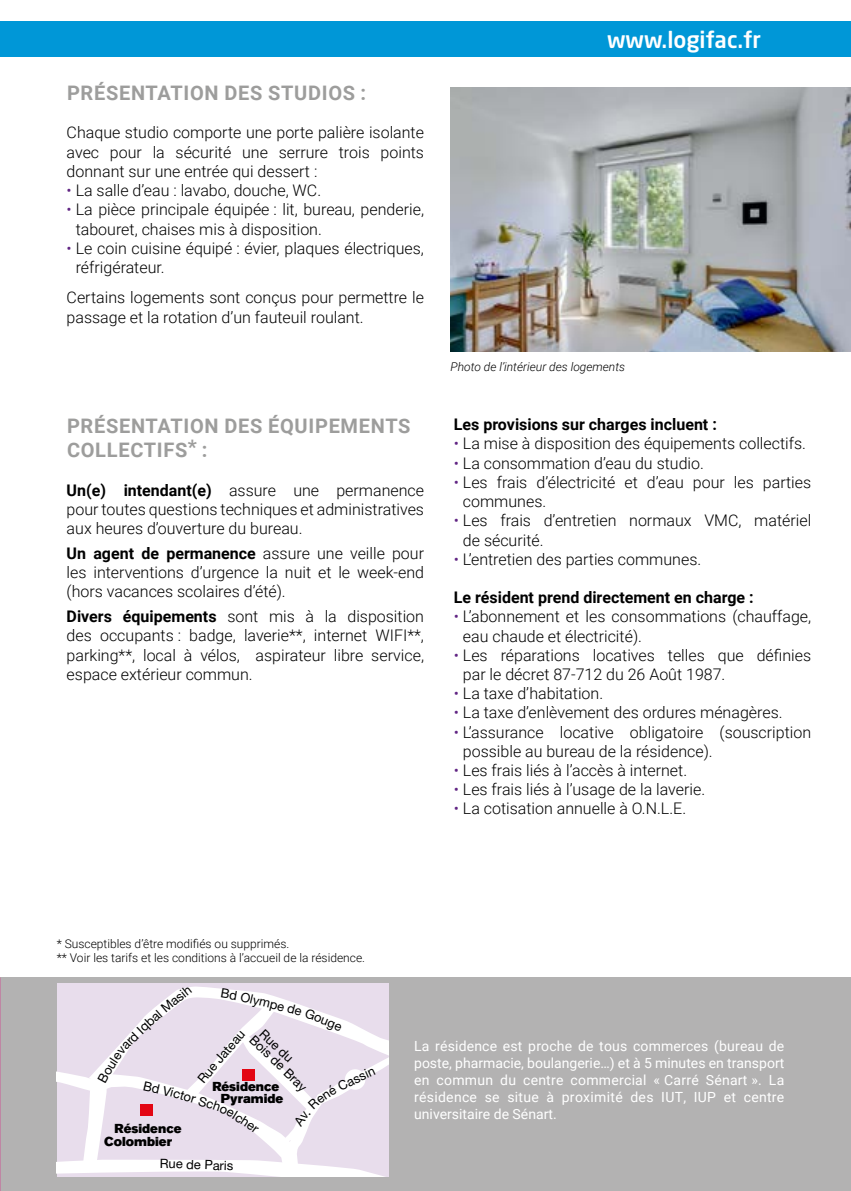
<style>
.page{position:relative;width:851px;height:1191px;background:#fff}
.page>*{position:absolute;margin:0;border:0;box-sizing:border-box;transform-origin:0 0}
.t1{font:500 22.6px "Neo Sans";color:#fff}
.t2{font:700 20px/24px "Roboto";letter-spacing:.035em;color:#9d9d9c}
.t3{font:300 16px/19.2px "Roboto";color:#000}
.t4{font:700 16px "Roboto";color:#000}
.t5{font:14px/16.8px "Roboto";letter-spacing:.02em;color:#fff;text-align:justify}
.t6{font:12.8px/11.4px "Akzidenz Grotesk BE Super";color:#000}
.t7{font:12.8px/11.4px "Helvetica Neue";color:#000}
.t8{font:300 12px/14.4px "Roboto";color:#000}
.t9{font:italic 300 12px "Roboto";color:#000}
.s1{color:#602483}
.s2{font-weight:700}
</style>
<div class="page">
<img style="left:450px;top:88px;width:400px;height:263px">
<div style="left:0;top:21px;width:850px;height:36px;background:#0097d7"></div>
<div style="left:0;top:977px;width:850px;height:214px;background:#b3b2b2"></div>
<svg style="left:57px;top:984px;width:331px;height:192px;background:#ede4ef"></svg>
<p class="t2" style="left:67px;top:80px;width:300px">PRÉSENTATION DES STUDIOS :</p>
<p class="t3" style="left:67px;top:123px;width:359px;text-align:justify">Chaque studio comporte une porte palière isolante avec pour la sécurité une serrure trois points donnant sur une entrée qui dessert :</p>
<p class="t3" style="left:67px;top:180px;width:256px"><span class="s1">•</span> La salle d’eau : lavabo, douche, WC.</p>
<p class="t3" style="left:76px;top:199px;width:350px;text-indent:-9px"><span class="s1">•</span> La pièce principale équipée : lit, bureau, penderie, tabouret, chaises mis à disposition.</p>
<p class="t3" style="left:76px;top:238px;width:350px;text-indent:-9px"><span class="s1">•</span> Le coin cuisine équipé : évier, plaques électriques, réfrigérateur.</p>
<p class="t3" style="left:67px;top:288px;width:359px">Certains logements sont conçus pour permettre le passage et la rotation d’un fauteuil roulant.</p>
<p class="t2" style="left:67px;top:413px;width:345px">PRÉSENTATION DES ÉQUIPEMENTS<br>COLLECTIFS* :</p>
<p class="t3" style="left:67px;top:480px;width:359px;text-align:justify"><span class="s2">Un(e) intendant(e)</span> assure une permanence pour toutes questions techniques et administratives aux heures d’ouverture du bureau.</p>
<p class="t3" style="left:67px;top:543px;width:359px;text-align:justify"><span class="s2">Un agent de permanence</span> assure une veille pour les interventions d’urgence la nuit et le week-end (hors vacances scolaires d’été).</p>
<p class="t3" style="left:67px;top:606px;width:359px;text-align:justify"><span class="s2">Divers équipements</span> sont mis à la disposition des occupants : badge, laverie**, internet WIFI**, parking**, local à vélos, aspirateur libre service, espace extérieur commun.</p>
<h1 class="t1" style="left:607px;top:26px;width:155px">www.logifac.fr</h1>
<p class="t9" style="left:450px;top:358px;width:176px">Photo de l’intérieur des logements</p>
<p class="t4" style="left:454px;top:413px;width:264px">Les provisions sur charges incluent :</p>
<p class="t3" style="left:454px;top:433px;width:353px"><span class="s1">•</span> La mise à disposition des équipements collectifs.</p>
<p class="t3" style="left:454px;top:453px;width:251px"><span class="s1">•</span> La consommation d’eau du studio.</p>
<p class="t3" style="left:463px;top:472px;width:350px;text-indent:-9px"><span class="s1">•</span> Les frais d’électricité et d’eau pour les parties communes.</p>
<p class="t3" style="left:463px;top:510px;width:350px;text-indent:-9px"><span class="s1">•</span> Les frais d’entretien normaux VMC, matériel de sécurité.</p>
<p class="t3" style="left:454px;top:549px;width:249px"><span class="s1">•</span> L’entretien des parties communes.</p>
<p class="t4" style="left:454px;top:586px;width:301px">Le résident prend directement en charge :</p>
<p class="t3" style="left:463px;top:606px;width:350px;text-indent:-9px"><span class="s1">•</span> L’abonnement et les consommations (chauffage, eau chaude et électricité).</p>
<p class="t3" style="left:463px;top:645px;width:350px;text-indent:-9px"><span class="s1">•</span> Les réparations locatives telles que définies par le décret 87-712 du 26 Août 1987.</p>
<p class="t3" style="left:454px;top:683px;width:151px"><span class="s1">•</span> La taxe d’habitation.</p>
<p class="t3" style="left:454px;top:702px;width:330px"><span class="s1">•</span> La taxe d’enlèvement des ordures ménagères.</p>
<p class="t3" style="left:463px;top:721px;width:350px;text-indent:-9px"><span class="s1">•</span> L’assurance locative obligatoire (souscription possible au bureau de la résidence).</p>
<p class="t3" style="left:454px;top:760px;width:235px"><span class="s1">•</span> Les frais liés à l’accès à internet.</p>
<p class="t3" style="left:454px;top:779px;width:253px"><span class="s1">•</span> Les frais liés à l’usage de la laverie.</p>
<p class="t3" style="left:454px;top:798px;width:234px"><span class="s1">•</span> La cotisation annuelle à O.N.L.E.</p>
<p class="t8" style="left:57px;top:935px;width:310px">* Susceptibles d’être modifiés ou supprimés.<br>** Voir les tarifs et les conditions à l’accueil de la résidence.</p>
<p class="t6" style="left:104px;top:1122px;width:79px;line-height:12.8px;text-indent:10px">Résidence<br>Colombier</p>
<p class="t7" style="left:263px;top:1025px;width:75px;rotate:44deg">Rue du<br>Bois de Bray</p>
<p class="t7" style="left:213px;top:1057px;width:40px;rotate:-49deg">Jateau</p>
<p class="t6" style="left:221px;top:1081px;width:64px;text-indent:-8px">Résidence<br>Pyramide</p>
<p class="t7" style="left:160px;top:1158px;width:10px">R</p>
<p class="t7" style="left:186px;top:1159px;width:48px;rotate:2deg">de Paris</p>
<p class="t7" style="left:351px;top:1075px;width:24px;rotate:-24deg">ssin</p>
<p class="t5" style="left:414px;top:1037px;width:371px">La résidence est proche de tous commerces (bureau de poste, pharmacie, boulangerie…) et à 5 minutes en transport en commun du centre commercial « Carré Sénart ». La résidence se situe à proximité des IUT, IUP et centre universitaire de Sénart.</p>
</div>
